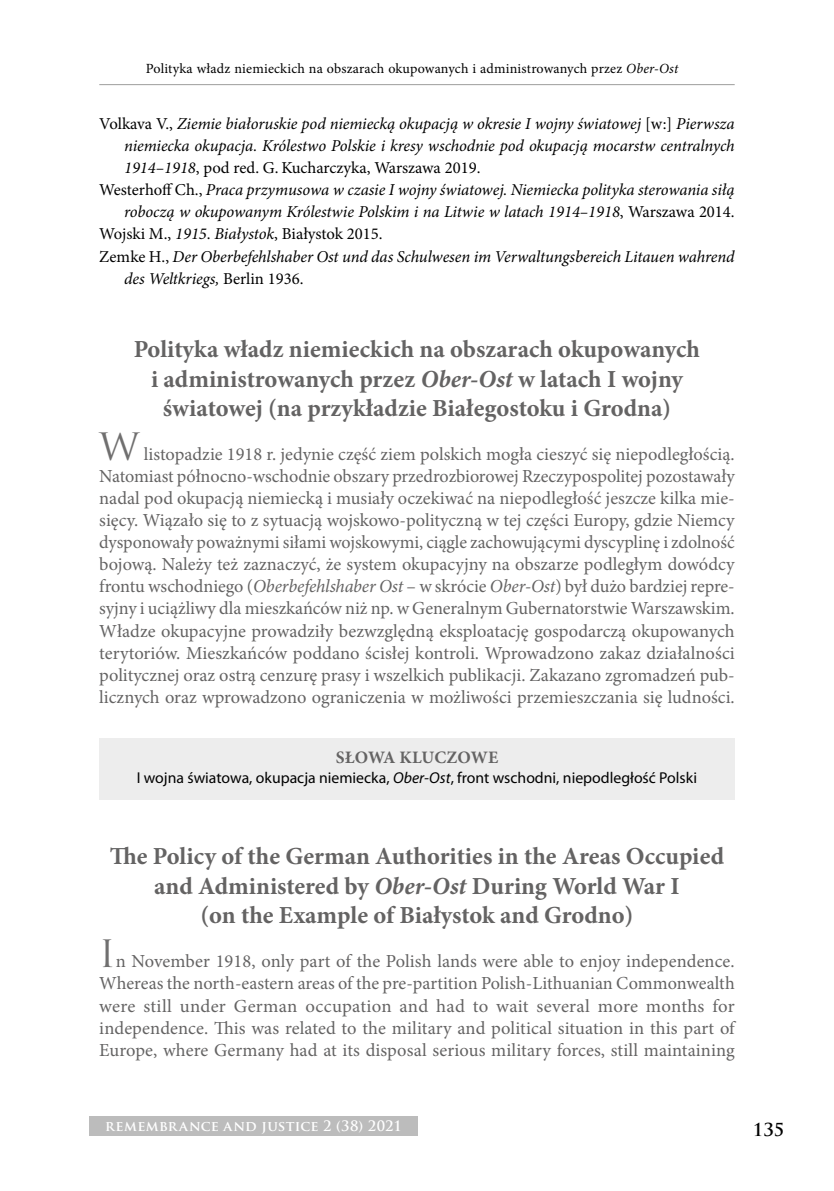
<style>
.page{position:relative;width:834px;height:1191px;background:#fff}
.page>*{position:absolute;margin:0;border:0;box-sizing:border-box;transform-origin:0 0}
.t1{font:700 24.5px/29.4px "Minion Pro";color:#646363;text-align:center}
.t2{font:18.38px/22.1px "Minion Pro";color:#646363;text-align:justify}
.t3{font:700 17.5px "Minion Pro";letter-spacing:.01em;color:#646363}
.t4{font:700 17.5px "Trajan Pro";color:#000}
.t5{font:italic 16.62px "Minion Pro";letter-spacing:-.005em;color:#000}
.t6{font:16.62px "Minion Pro";color:#000}
.t7{font:15.75px "Myriad Pro";color:#000}
.t8{font:14px "Minion Pro";letter-spacing:.015em;color:#000}
.t9{font:700 14px "Trajan Pro";letter-spacing:.025em;color:#fff}
.s1{font-style:italic}
.s2{font-style:normal}
.s3{font-family:"Trajan Pro";font-size:36.75px;color:#706f6f}
</style>
<div class="page">
<hr style="left:99px;top:84px;width:635px;height:1px;background:#9d9d9c">
<div style="left:89px;top:1116px;width:328px;height:20px;background:#bcbcbc"></div>
<div style="left:99px;top:739px;width:635px;height:61px;background:#ededed"></div>
<p class="t8" style="left:146px;top:59px;width:534px">Polityka władz niemieckich na obszarach okupowanych i administrowanych przez <span class="s1">Ober-Ost</span></p>
<p class="t5" style="left:99px;top:112px;width:636px"><span class="s2">Volkava V.,</span> Ziemie białoruskie pod niemiecką okupacją w okresie I wojny światowej <span class="s2">[w:]</span> Pierwsza</p>
<p class="t5" style="left:124px;top:135px;width:612px">niemiecka okupacja. Królestwo Polskie i kresy wschodnie pod okupacją mocarstw centralnych</p>
<p class="t6" style="left:124px;top:157px;width:358px"><span class="s1">1914–1918</span>, pod red. G. Kucharczyka, Warszawa 2019.</p>
<p class="t5" style="left:99px;top:179px;width:636px"><span class="s2">Westerhoff Ch.,</span> Praca przymusowa w czasie I wojny światowej. Niemiecka polityka sterowania siłą</p>
<p class="t5" style="left:124px;top:201px;width:612px">roboczą w okupowanym Królestwie Polskim i na Litwie w latach 1914–1918<span class="s2">, Warszawa 2014.</span></p>
<p class="t6" style="left:99px;top:223px;width:285px">Wojski M., <span class="s1">1915</span>. <span class="s1">Białystok</span>, Białystok 2015.</p>
<p class="t5" style="left:99px;top:245px;width:636px"><span class="s2">Zemke H.,</span> Der Oberbefehlshaber Ost und das Schulwesen im Verwaltungsbereich Litauen wahrend</p>
<p class="t5" style="left:124px;top:267px;width:181px">des Weltkriegs, <span class="s2">Berlin 1936.</span></p>
<h1 class="t1" style="left:134px;top:334px;width:567px">Polityka władz niemieckich na obszarach okupowanych i administrowanych przez <span class="s1">Ober-Ost</span> w latach I wojny światowej (na przykładzie Białegostoku i Grodna)</h1>
<p class="t2" style="left:99px;top:443px;width:637px"><span class="s3">W</span> listopadzie 1918 r. jedynie część ziem polskich mogła cieszyć się niepodległością.<br>Natomiast północno-wschodnie obszary przedrozbiorowej Rzeczypospolitej pozostawały nadal pod okupacją niemiecką i musiały oczekiwać na niepodległość jeszcze kilka mie&shy;sięcy. Wiązało się to z sytuacją wojskowo-polityczną w tej części Europy, gdzie Niemcy dysponowały poważnymi siłami wojskowymi, ciągle zachowującymi dyscyplinę i zdolność bojową. Należy też zaznaczyć, że system okupacyjny na obszarze podległym dowódcy frontu wschodniego (<span class="s1">Oberbefehlshaber Ost</span> – w skrócie <span class="s1">Ober-Ost</span>) był dużo bardziej repre&shy;syjny i uciążliwy dla mieszkańców niż np. w Generalnym Gubernatorstwie Warszawskim.<br>Władze okupacyjne prowadziły bezwzględną eksploatację gospodarczą okupowanych terytoriów. Mieszkańców poddano ścisłej kontroli. Wprowadzono zakaz działalności politycznej oraz ostrą cenzurę prasy i wszelkich publikacji. Zakazano zgromadzeń pub&shy;licznych oraz wprowadzono ograniczenia w możliwości przemieszczania się ludności.</p>
<p class="t3" style="left:336px;top:745px;width:164px">SŁOWA KLUCZOWE</p>
<p class="t7" style="left:137px;top:768px;width:562px">I wojna światowa, okupacja niemiecka, <span class="s1">Ober-Ost</span>, front wschodni, niepodległość Polski</p>
<h1 class="t1" style="left:110px;top:841px;width:615px">The Policy of the German Authorities in the Areas Occupied and Administered by <span class="s1">Ober-Ost</span> During World War I<br>(on the Example of Białystok and Grodno)</h1>
<p class="t2" style="left:99px;top:950px;width:637px"><span class="s3">I</span>n November 1918, only part of the Polish lands were able to enjoy independence.<br>Whereas the north-eastern areas of the pre-partition Polish-Lithuanian Commonwealth were still under German occupation and had to wait several more months for independence. This was related to the military and political situation in this part of Europe, where Germany had at its disposal serious military forces, still maintaining</p>
<p class="t9" style="left:105px;top:1117px;width:298px">REMEMBRANCE AND JUSTICE 2 (38) 2021</p>
<p class="t4" style="left:752px;top:1118px;width:33px">135</p>
</div>
